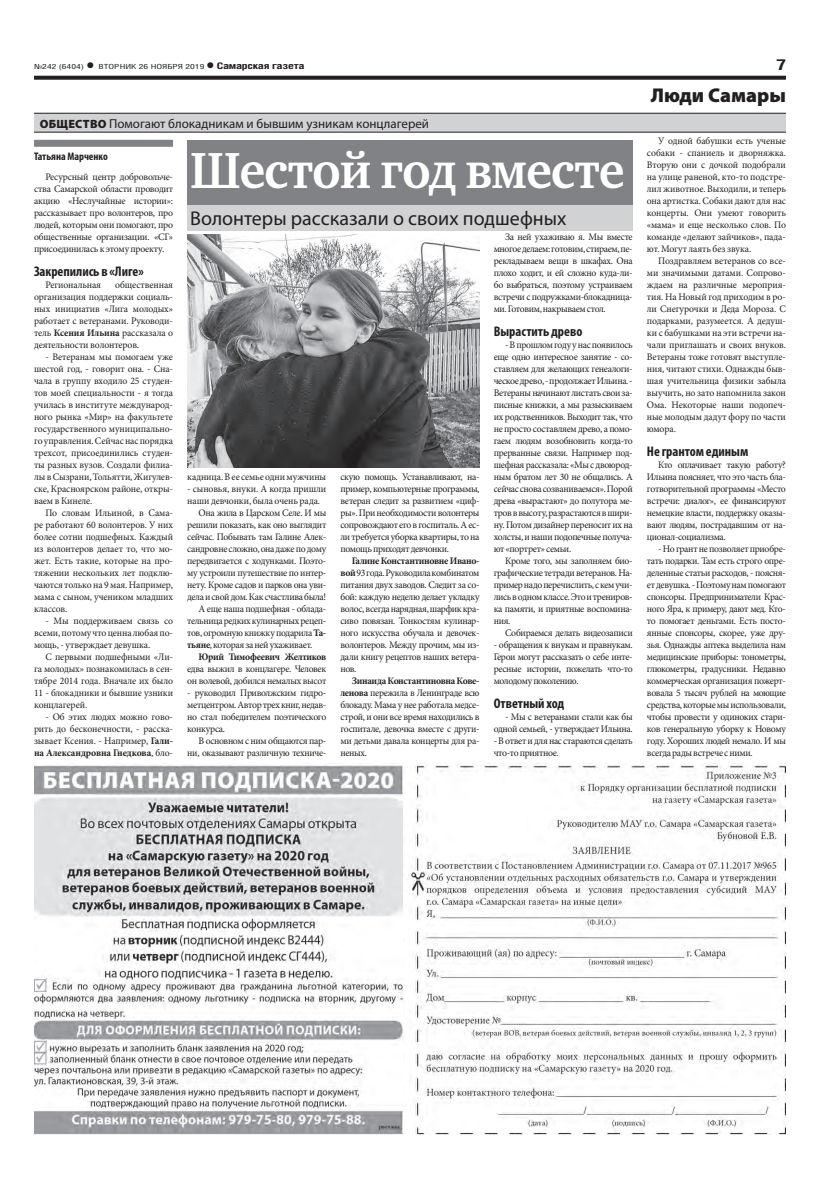
<style>
.page{position:relative;width:820px;height:1191px;background:#fff}
.page>*{position:absolute;margin:0;border:0;box-sizing:border-box;transform-origin:0 0}
.t1{font:700 52px "Charter C";letter-spacing:-.025em;color:#fff;scale:.95 1}
.t2{font:20px "Myriad Pro";color:#231f20}
.t3{font:900 20px "Myriad Pro";color:#231f20}
.t4{font:700 15px "Helios Cond";color:#231f20;scale:1.4 1}
.t5{font:700 condensed 14px "Myriad Pro";color:#231f20}
.t6{font:13px "Myriad Pro";color:#231f20}
.t7{font:700 condensed 11px "Myriad Pro";color:#231f20}
.t8{font:10px/12px "Minion Pro";letter-spacing:-.03em;color:#231f20;text-align:justify}
.t9{font:10px "Minion Pro";letter-spacing:-.01em;color:#231f20}
.t10{font:700 10px "Minion Pro";letter-spacing:-.035em;color:#231f20}
.t11{font:700 9px "Helios Cond";letter-spacing:-.02em;color:#231f20;scale:1.4 1}
.t12{font:7px "Helios Cond";color:#231f20;scale:1.4 1}
.s1{font-weight:700;font-size:16px}
.s2{font-size:16px}
.s3{font-weight:900;font-size:12px}
.s4{font-weight:700}
</style>
<div class="page">
<svg style="left:34px;top:76px;width:751px;height:4px;background:#322f2f"></svg>
<div style="left:187px;top:140px;width:445px;height:66px;background:#808285"></div>
<img style="left:34px;top:763px;width:751px;height:371px">
<div style="left:34px;top:140px;width:139px;height:7px;background:#808285"></div>
<div style="left:34px;top:113px;width:751px;height:19px;background:#d1d2d4"></div>
<hr style="left:34px;top:113px;width:751px;height:1px;background:#231f20">
<hr style="left:34px;top:132px;width:751px;height:1px;background:#231f20">
<div style="left:187px;top:206px;width:445px;height:25px;background:#d1d2d4"></div>
<img style="left:187px;top:235px;width:292px;height:232px">
<p class="t12" style="left:34px;top:63px;width:123px">№242 (6404) <span class="s1">•</span> ВТОРНИК 26 НОЯБРЯ 2019</p>
<p class="t11" style="left:206px;top:61px;width:72px"><span class="s2">•</span> Самарская газета</p>
<h3 class="t4" style="left:775px;top:55px;width:9px">7</h3>
<h3 class="t6" style="left:40px;top:115px;width:390px"><span class="s3">ОБЩЕСТВО</span> Помогают блокадникам и бывшим узникам концлагерей</h3>
<p class="t7" style="left:34px;top:150px;width:75px">Татьяна Марченко</p>
<p class="t8" style="left:34px;top:171px;width:140px;text-indent:11px">Ресурсный центр добровольче&shy;ства Самарской области проводит акцию «Неслучайные истории»: рассказывает про волонтеров, про людей, которым они помогают, про общественные организации. «СГ» присоединилась к этому проекту.</p>
<h3 class="t5" style="left:34px;top:263px;width:111px">Закрепились в «Лиге»</h3>
<p class="t9" style="left:45px;top:278px;width:57px">Региональная</p>
<p class="t8" style="left:34px;top:279px;width:140px;text-indent:81px">общественная организация поддержки социаль&shy;ных инициатив «Лига молодых» работает с ветеранами. Руководи&shy;тель <span class="s4">Ксения Ильина</span> рассказала о деятельности волонтеров.</p>
<p class="t8" style="left:34px;top:351px;width:140px;text-indent:11px">- Ветеранам мы помогаем уже шестой год, - говорит она. - Сна&shy;чала в группу входило 25 студен&shy;тов моей специальности - я тогда училась в институте международ&shy;ного рынка «Мир» на факультете государственного муниципально&shy;го управления. Сейчас нас порядка трехсот, присоединились студен&shy;ты разных вузов. Создали филиа&shy;лы в Сызрани, Тольятти, Жигулев&shy;ске, Красноярском районе, откры&shy;ваем в Кинеле.</p>
<p class="t8" style="left:34px;top:507px;width:140px;text-indent:11px">По словам Ильиной, в Сама&shy;ре работают 60 волонтеров. У них более сотни подшефных. Каждый из волонтеров делает то, что мо&shy;жет. Есть такие, которые на про&shy;тяжении нескольких лет подклю&shy;чаются только на 9 мая. Например, мама с сыном, учеником младших классов.</p>
<p class="t8" style="left:34px;top:615px;width:140px;text-indent:11px">- Мы поддерживаем связь со всеми, потому что ценна любая по&shy;мощь, - утверждает девушка.</p>
<p class="t8" style="left:34px;top:651px;width:140px;text-indent:11px">С первыми подшефными «Ли&shy;га молодых» познакомилась в сен&shy;тябре 2014 года. Вначале их было 11 - блокадники и бывшие узники концлагерей.</p>
<p class="t8" style="left:34px;top:711px;width:140px;text-indent:11px">- Об этих людях можно гово&shy;рить до бесконечности, - расска&shy;зывает Ксения. - Например, <span class="s4">Гали&shy;на Александровна Гнедкова</span>, бло-</p>
<h1 class="t1" style="left:190px;top:142px;width:459px">Шестой год вместе</h1>
<h2 class="t2" style="left:190px;top:206px;width:377px">Волонтеры рассказали о своих подшефных</h2>
<p class="t9" style="left:187px;top:470px;width:140px">кадница. В ее семье одни мужчины</p>
<p class="t9" style="left:187px;top:482px;width:140px">- сыновья, внуки. А когда пришли</p>
<p class="t9" style="left:187px;top:494px;width:134px">наши девчонки, была очень рада.</p>
<p class="t8" style="left:198px;top:507px;width:129px">Она жила в Царском Селе. И мы</p>
<p class="t8" style="left:187px;top:519px;width:140px">решили показать, как оно выглядит</p>
<p class="t8" style="left:187px;top:531px;width:140px">сейчас. Побывать там Галине Алек-</p>
<p class="t8" style="left:187px;top:543px;width:140px">сандровне сложно, она даже по дому</p>
<p class="t8" style="left:187px;top:555px;width:140px">передвигается с ходунками. Поэто-</p>
<p class="t8" style="left:187px;top:567px;width:140px">му устроили путешествие по интер-</p>
<p class="t8" style="left:187px;top:579px;width:140px">нету. Кроме садов и парков она уви-</p>
<p class="t8" style="left:187px;top:591px;width:140px">дела и свой дом. Как счастлива была!</p>
<p class="t8" style="left:198px;top:603px;width:129px">А еще наша подшефная - облада-</p>
<p class="t8" style="left:187px;top:615px;width:140px">тельница редких кулинарных рецеп-</p>
<p class="t8" style="left:187px;top:627px;width:140px">тов, огромную книжку подарила <span class="s4">Та-</span></p>
<p class="t8" style="left:187px;top:639px;width:127px"><span class="s4">тьяне</span>, которая за ней ухаживает.</p>
<p class="t10" style="left:198px;top:650px;width:129px">Юрий Тимофеевич Желтиков</p>
<p class="t8" style="left:187px;top:663px;width:140px">едва выжил в концлагере. Человек он волевой, добился немалых высот</p>
<p class="t8" style="left:187px;top:687px;width:140px">- руководил Приволжским гидро&shy;метцентром. Автор трех книг, недав&shy;но стал победителем поэтического конкурса.</p>
<p class="t8" style="left:187px;top:735px;width:140px;text-align:right">В основном с ним общаются пар&shy;ни, оказывают различную техниче-</p>
<p class="t8" style="left:340px;top:471px;width:140px">скую помощь. Устанавливают, на&shy;пример, компьютерные программы, ветеран следит за развитием «циф&shy;ры». При необходимости волонтеры сопровождают его в госпиталь. А ес&shy;ли требуется уборка квартиры, то на помощь приходят девчонки.</p>
<p class="t8" style="left:340px;top:555px;width:140px;text-indent:11px"><span class="s4">Галине Константиновне Ивано&shy;вой</span> 93 года. Руководила комбинатом питания двух заводов. Следит за со&shy;бой: каждую неделю делает укладку волос, всегда нарядная, шарфик кра&shy;сиво повязан. Тонкостям кулинар&shy;ного искусства обучала и девочек&shy;волонтеров. Между прочим, мы из&shy;дали книгу рецептов наших ветера&shy;нов.</p>
<p class="t8" style="left:340px;top:675px;width:140px;text-indent:11px"><span class="s4">Зинаида Константиновна Кове&shy;ленова</span> пережила в Ленинграде всю блокаду. Мама у нее работала медсе&shy;строй, и они все время находились в госпитале, девочка вместе с други&shy;ми детьми давала концерты для ра&shy;неных.</p>
<p class="t8" style="left:493px;top:231px;width:140px;text-indent:11px">За ней ухаживаю я. Мы вместе многое делаем: готовим, стираем, пе&shy;рекладываем вещи в шкафах. Она плохо ходит, и ей сложно куда-ли&shy;бо выбраться, поэтому устраиваем встречи с подружками-блокадница&shy;ми. Готовим, накрываем стол.</p>
<h3 class="t5" style="left:493px;top:323px;width:90px">Вырастить древо</h3>
<p class="t8" style="left:493px;top:339px;width:140px;text-indent:11px">- В прошлом году у нас появилось еще одно интересное занятие - со&shy;ставляем для желающих генеалоги&shy;ческое древо, - продолжает Ильина. - Ветераны начинают листать свои за&shy;писные книжки, а мы разыскиваем их родственников. Выходит так, что не просто составляем древо, а помо&shy;гаем людям возобновить когда-то прерванные связи. Например под&shy;шефная рассказала: «Мы с двоюрод&shy;ным братом лет 30 не общались. А сейчас снова созваниваемся». Порой древа «вырастают» до полутора ме&shy;тров в высоту, разрастаются в шири&shy;ну. Потом дизайнер переносит их на холсты, и наши подопечные получа&shy;ют «портрет» семьи.</p>
<p class="t8" style="left:493px;top:555px;width:140px;text-indent:11px">Кроме того, мы заполняем био&shy;графические тетради ветеранов. На&shy;пример надо перечислить, с кем учи&shy;лись в одном классе. Это и трениров&shy;ка памяти, и приятные воспомина&shy;ния.</p>
<p class="t8" style="left:505px;top:627px;width:129px">Собираемся делать видеозаписи</p>
<p class="t8" style="left:493px;top:639px;width:140px">- обращения к внукам и правнукам.<br>Герои могут рассказать о себе инте&shy;ресные истории, пожелать что-то молодому поколению.</p>
<h3 class="t5" style="left:493px;top:695px;width:72px">Ответный ход</h3>
<p class="t8" style="left:493px;top:711px;width:140px;text-align:right">- Мы с ветеранами стали как бы одной семьей, - утверждает Ильина.</p>
<p class="t8" style="left:493px;top:735px;width:140px">- В ответ и для нас стараются сделать что-то приятное.</p>
<h2 class="t3" style="left:650px;top:84px;width:137px">Люди Самары</h2>
<p class="t8" style="left:646px;top:135px;width:140px;text-indent:11px">У одной бабушки есть ученые собаки - спаниель и дворняжка.<br>Вторую они с дочкой подобрали на улице раненой, кто-то подстре&shy;лил животное. Выходили, и теперь она артистка. Собаки дают для нас концерты. Они умеют говорить «мама» и еще несколько слов. По команде «делают зайчиков», пада&shy;ют. Могут лаять без звука.</p>
<p class="t8" style="left:646px;top:255px;width:140px;text-indent:11px">Поздравляем ветеранов со все&shy;ми значимыми датами. Сопрово&shy;ждаем на различные мероприя&shy;тия. На Новый год приходим в ро&shy;ли Снегурочки и Деда Мороза. С подарками, разумеется. А дедуш&shy;ки с бабушками на эти встречи на&shy;чали приглашать и своих внуков.<br>Ветераны тоже готовят выступле&shy;ния, читают стихи. Однажды быв&shy;шая учительница физики забыла выучить, но зато напомнила закон Ома. Некоторые наши подопеч&shy;ные молодым дадут фору по части юмора.</p>
<h3 class="t5" style="left:646px;top:443px;width:103px">Не грантом единым</h3>
<p class="t8" style="left:646px;top:459px;width:140px;text-indent:11px">Кто оплачивает такую работу?<br>Ильина поясняет, что это часть бла&shy;готворительной программы «Место встречи: диалог», ее финансируют немецкие власти, поддержку оказы&shy;вают людям, пострадавшим от на&shy;ционал-социализма.</p>
<p class="t8" style="left:646px;top:543px;width:140px;text-indent:11px">- Но грант не позволяет приобре&shy;тать подарки. Там есть строго опре&shy;деленные статьи расходов, - поясня&shy;ет девушка. - Поэтому нам помогают спонсоры. Предприниматели Крас&shy;ного Яра, к примеру, дают мед. Кто&shy;то помогает деньгами. Есть посто&shy;янные спонсоры, скорее, уже дру&shy;зья. Однажды аптека выделила нам медицинские приборы: тонометры, глюкометры, градусники. Недавно коммерческая организация пожерт&shy;вовала 5 тысяч рублей на моющие средства, которые мы использовали, чтобы провести у одиноких стари&shy;ков генеральную уборку к Новому году. Хороших людей немало. И мы всегда рады встрече с ними.</p>
</div>
